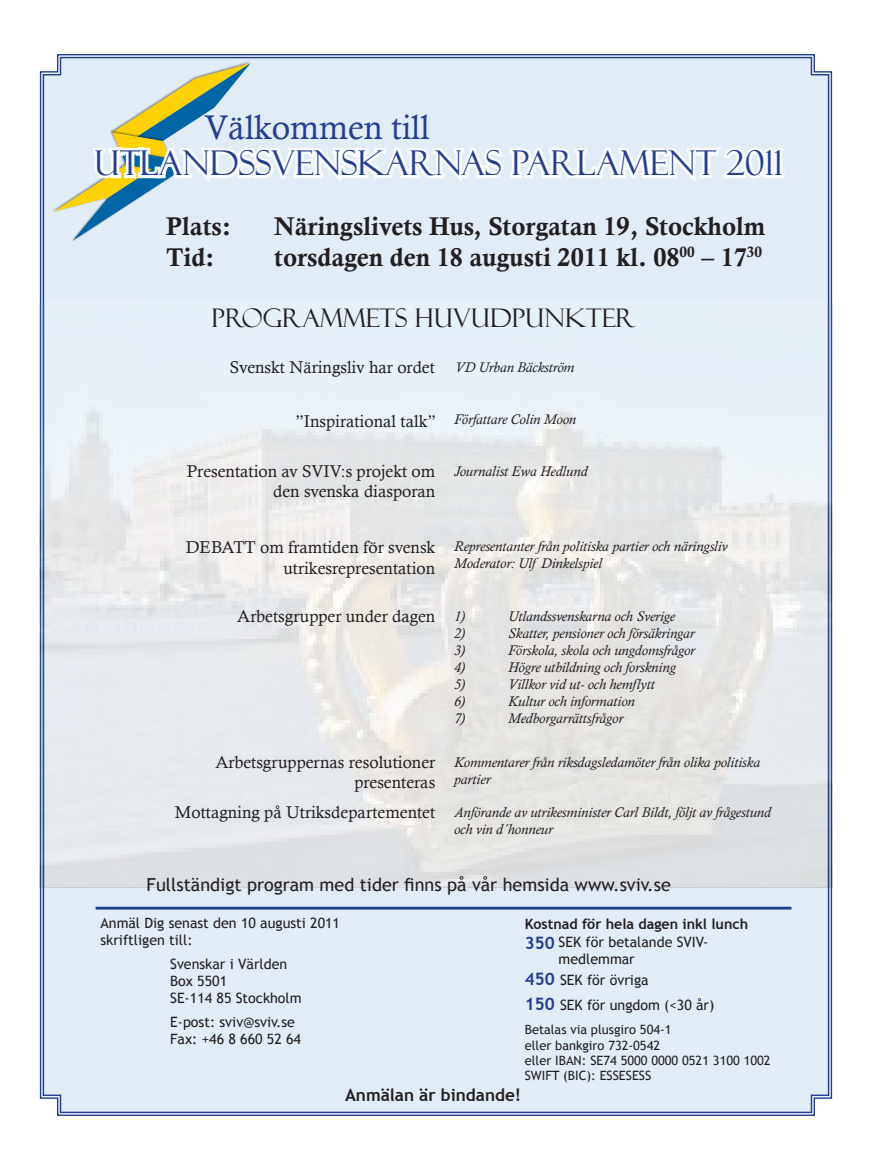
<style>
.page{position:relative;width:872px;height:1170px;background:#fff}
.page>*{position:absolute;margin:0;border:0;box-sizing:border-box;transform-origin:0 0}
.t1{font:34.2px "Felix Titling";color:#253f8e}
.t2{font:34.2px "Calisto";color:#253f8e}
.t3{font:25.65px "Calis MT Bol";color:#231f20}
.t4{font:25.65px "Felix Titling";color:#231f20}
.t5{font:18px "Trebuchet MS";color:#231f20}
.t6{font:17.1px/20.5px "Calisto";color:#231f20;text-align:right}
.t7{font:700 17.1px "Trebuchet MS";color:#231f20}
.t8{font:700 17.1px "Trebuchet MS";color:#253f8e}
.t9{font:italic 14.25px/17.1px "Calisto";color:#231f20}
.t10{font:14.25px/17.1px "Trebuchet MS";color:#231f20}
.t11{font:700 14.25px "Trebuchet MS";color:#231f20}
.t12{font:12.9px/15.5px "Trebuchet MS";color:#231f20}
.s1{font-style:italic;font-size:14.25px}
.s2{font-style:normal;font-size:17.1px}
.s3{font-weight:700;font-size:17.1px;color:#253f8e}
</style>
<div class="page">
<div style="left:42px;top:56px;width:788px;height:1057px;background:#e1ecf7"></div>
<img style="left:40px;top:302px;width:792px;height:585px">
<img style="left:51px;top:161px;width:3px;height:52px">
<img style="left:109px;top:59px;width:144px;height:4px">
<svg style="left:54px;top:63px;width:733px;height:194px;background:#dee9ef"></svg>
<hr style="left:96px;top:906px;width:695px;height:3px;background:#253f8e">
<h1 class="t2" style="left:204px;top:108px;width:227px">Välkommen till</h1>
<h1 class="t1" style="left:94px;top:144px;width:690px">UTLANDSSVENSKARNAS PARLAMENT 2011</h1>
<h2 class="t3" style="left:166px;top:211px;width:66px">Plats:</h2>
<h2 class="t3" style="left:274px;top:211px;width:492px">Näringslivets Hus, Storgatan 19, Stockholm</h2>
<h2 class="t3" style="left:166px;top:242px;width:50px">Tid:</h2>
<h2 class="t3" style="left:274px;top:242px;width:489px">torsdagen den 18 augusti 2011 kl. 08<sup>00</sup> – 17<sup>30</sup></h2>
<h2 class="t4" style="left:211px;top:303px;width:426px">PROGRAMMETS HUVUDPUNKTER</h2>
<p class="t6" style="left:230px;top:357px;width:346px">Svenskt Näringsliv har ordet <span class="s1">VD Urban Bäckström</span></p>
<p class="t6" style="left:295px;top:410px;width:282px">”Inspirational talk” <span class="s1">Författare Colin Moon</span></p>
<p class="t6" style="left:187px;top:460px;width:250px">Presentation av SVIV:s projekt om den svenska diasporan</p>
<p class="t9" style="left:454px;top:462px;width:135px">Journalist Ewa Hedlund</p>
<p class="t6" style="left:186px;top:536px;width:251px">DEBATT om framtiden för svensk utrikesrepresentation</p>
<p class="t9" style="left:454px;top:537px;width:275px">Representanter från politiska partier och näringsliv<br>Moderator: Ulf Dinkelspiel</p>
<p class="t6" style="left:237px;top:606px;width:229px">Arbetsgrupper under dagen <span class="s1">1)</span></p>
<p class="t9" style="left:508px;top:607px;width:168px">Utlandssvenskarna och Sverige</p>
<p class="t9" style="left:454px;top:624px;width:12px">2)</p>
<p class="t9" style="left:508px;top:624px;width:188px">Skatter, pensioner och försäkringar</p>
<p class="t9" style="left:454px;top:641px;width:12px">3)</p>
<p class="t9" style="left:508px;top:641px;width:188px">Förskola, skola och ungdomsfrågor</p>
<p class="t9" style="left:454px;top:658px;width:12px">4)</p>
<p class="t9" style="left:508px;top:658px;width:169px">Högre utbildning och forskning</p>
<p class="t9" style="left:454px;top:675px;width:12px">5)</p>
<p class="t9" style="left:508px;top:675px;width:148px">Villkor vid ut- och hemflytt</p>
<p class="t9" style="left:454px;top:692px;width:12px">6)</p>
<p class="t9" style="left:508px;top:692px;width:128px">Kultur och information</p>
<p class="t9" style="left:454px;top:710px;width:12px">7)</p>
<p class="t9" style="left:508px;top:710px;width:116px">Medborgarrättsfrågor</p>
<p class="t6" style="left:215px;top:751px;width:221px">Arbetsgruppernas resolutioner presenteras</p>
<p class="t9" style="left:454px;top:753px;width:307px">Kommentarer från riksdagsledamöter från olika politiska partier</p>
<p class="t9" style="left:454px;top:803px;width:318px;text-indent:-279px"><span class="s2">Mottagning på Utriksdepartementet</span> Anförande av utrikesminister Carl Bildt, följt av frågestund och vin d´honneur</p>
<p class="t5" style="left:147px;top:874px;width:526px">Fullständigt program med tider finns på vår hemsida www.sviv.se</p>
<p class="t10" style="left:100px;top:914px;width:241px">Anmäl Dig senast den 10 augusti 2011 skriftligen till:</p>
<p class="t10" style="left:170px;top:955px;width:133px">Svenskar i Världen<br>Box 5501<br>SE-114 85 Stockholm</p>
<p class="t10" style="left:170px;top:1013px;width:132px">E-post: sviv@sviv.se<br>Fax: +46 8 660 52 64</p>
<p class="t11" style="left:525px;top:914px;width:225px">Kostnad för hela dagen inkl lunch</p>
<p class="t10" style="left:558px;top:933px;width:151px">SEK för betalande SVIV&shy;medlemmar</p>
<p class="t8" style="left:525px;top:931px;width:32px">350</p>
<p class="t10" style="left:525px;top:968px;width:191px;line-height:24.5px"><span class="s3">450</span> SEK för övriga<br><span class="s3">150</span> SEK för ungdom (&lt;30 år)</p>
<p class="t12" style="left:525px;top:1021px;width:247px">Betalas via plusgiro 504-1<br>eller bankgiro 732-0542<br>eller IBAN: SE74 5000 0000 0521 3100 1002<br>SWIFT (BIC): ESSESESS</p>
<p class="t7" style="left:345px;top:1084px;width:177px">Anmälan är bindande!</p>
</div>
